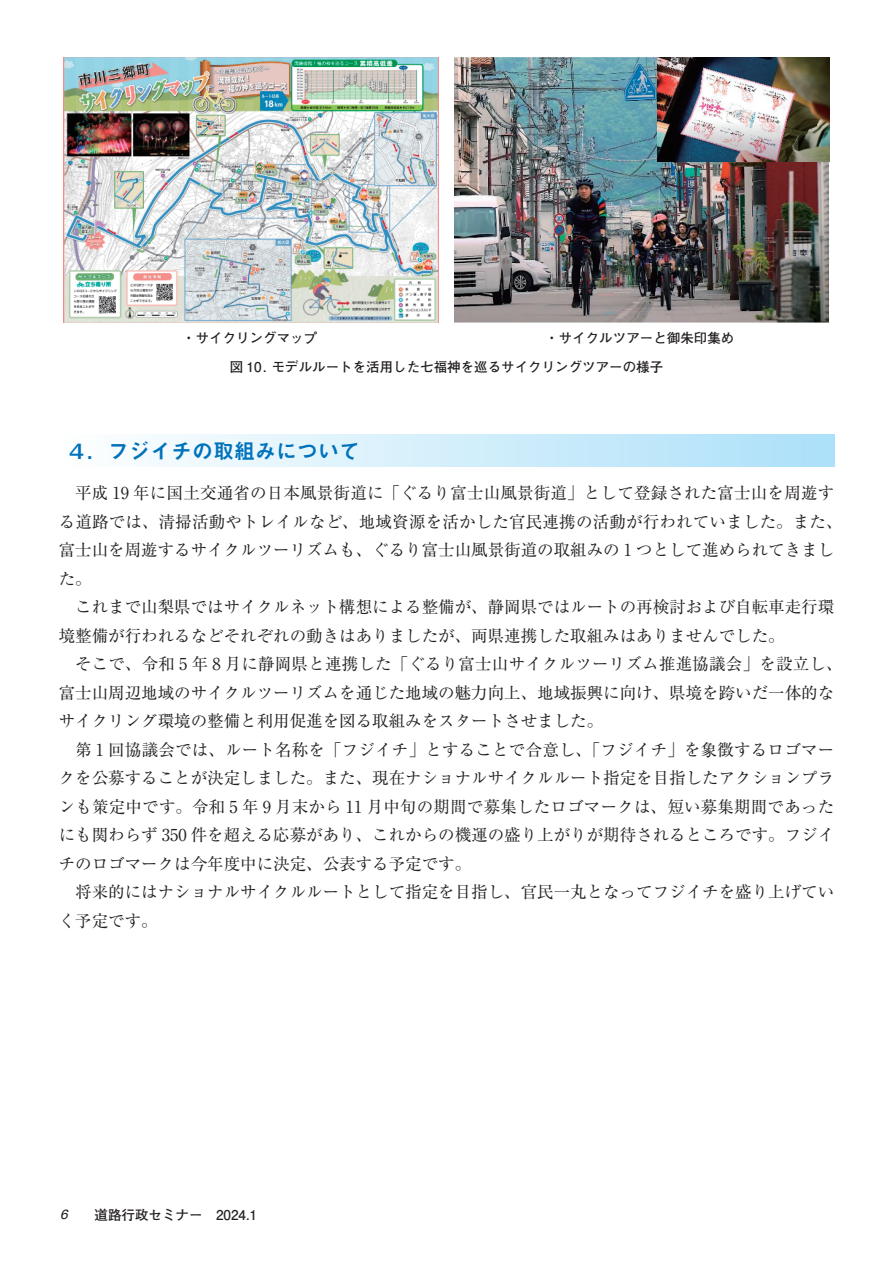
<style>
.page{position:relative;width:893px;height:1263px;background:#fff}
.page>*{position:absolute;margin:0;border:0;box-sizing:border-box;transform-origin:0 0}
.t1{font:21px "Midashi Go Pro MB31 90 msp RKSJ H";color:#0072bc}
.t2{font:16.5px/28.5px "Ryumin Pr 6 N Reg 90 msp RKSJ H";color:#231f20}
.t3{font:13.5px/28.5px "Futo Go B101 Pro Bold 90 msp RKSJ H";color:#231f20}
.s1{font-family:"Helvetica";font-style:italic}
</style>
<div class="page">
<img style="left:64px;top:57px;width:375px;height:265px">
<img style="left:454px;top:57px;width:375px;height:265px">
<img style="left:657px;top:57px;width:172px;height:104px">
<div style="left:59px;top:435px;width:775px;height:31px;background:linear-gradient(to right,#fefefe,#ace0f9)"></div>
<p class="t3" style="left:182px;top:326px;width:136px">・サイクリングマップ</p>
<p class="t3" style="left:230px;top:326px;width:506px;text-indent:316px">・サイクルツアーと御朱印集め図 10. モデルルートを活用した七福神を巡るサイクリングツアーの様子</p>
<p class="t1" style="left:66px;top:443px;width:296px">４．フジイチの取組みについて</p>
<p class="t2" style="left:59px;top:481px;width:785px;text-indent:16px">平成 19 年に国土交通省の日本風景街道に「ぐるり富士山風景街道」として登録された富士山を周遊する道路では、清掃活動やトレイルなど、地域資源を活かした官民連携の活動が行われていました。また、富士山を周遊するサイクルツーリズムも、ぐるり富士山風景街道の取組みの 1 つとして進められてきました。</p>
<p class="t2" style="left:59px;top:595px;width:777px;text-indent:16px">これまで山梨県ではサイクルネット構想による整備が、静岡県ではルートの再検討および自転車走行環境整備が行われるなどそれぞれの動きはありましたが、両県連携した取組みはありませんでした。</p>
<p class="t2" style="left:59px;top:652px;width:785px;text-indent:16px">そこで、令和 5 年 8 月に静岡県と連携した「ぐるり富士山サイクルツーリズム推進協議会」を設立し、富士山周辺地域のサイクルツーリズムを通じた地域の魅力向上、地域振興に向け、県境を跨いだ一体的なサイクリング環境の整備と利用促進を図る取組みをスタートさせました。</p>
<p class="t2" style="left:59px;top:737px;width:777px;text-align:justify;text-indent:17px">第 1 回協議会では、ルート名称を「フジイチ」とすることで合意し、「フジイチ」を象徴するロゴマークを公募することが決定しました。また、現在ナショナルサイクルルート指定を目指したアクションプランも策定中です。令和 5 年 9 月末から 11 月中旬の期間で募集したロゴマークは、短い募集期間であったにも関わらず 350 件を超える応募があり、これからの機運の盛り上がりが期待されるところです。フジイチのロゴマークは今年度中に決定、公表する予定です。</p>
<p class="t2" style="left:59px;top:880px;width:777px;text-indent:16px">将来的にはナショナルサイクルルートとして指定を目指し、官民一丸となってフジイチを盛り上げていく予定です。</p>
<p class="t3" style="left:60px;top:1202px;width:199px"><span class="s1">6</span>　　道路行政セミナー　2024.1</p>
</div>
